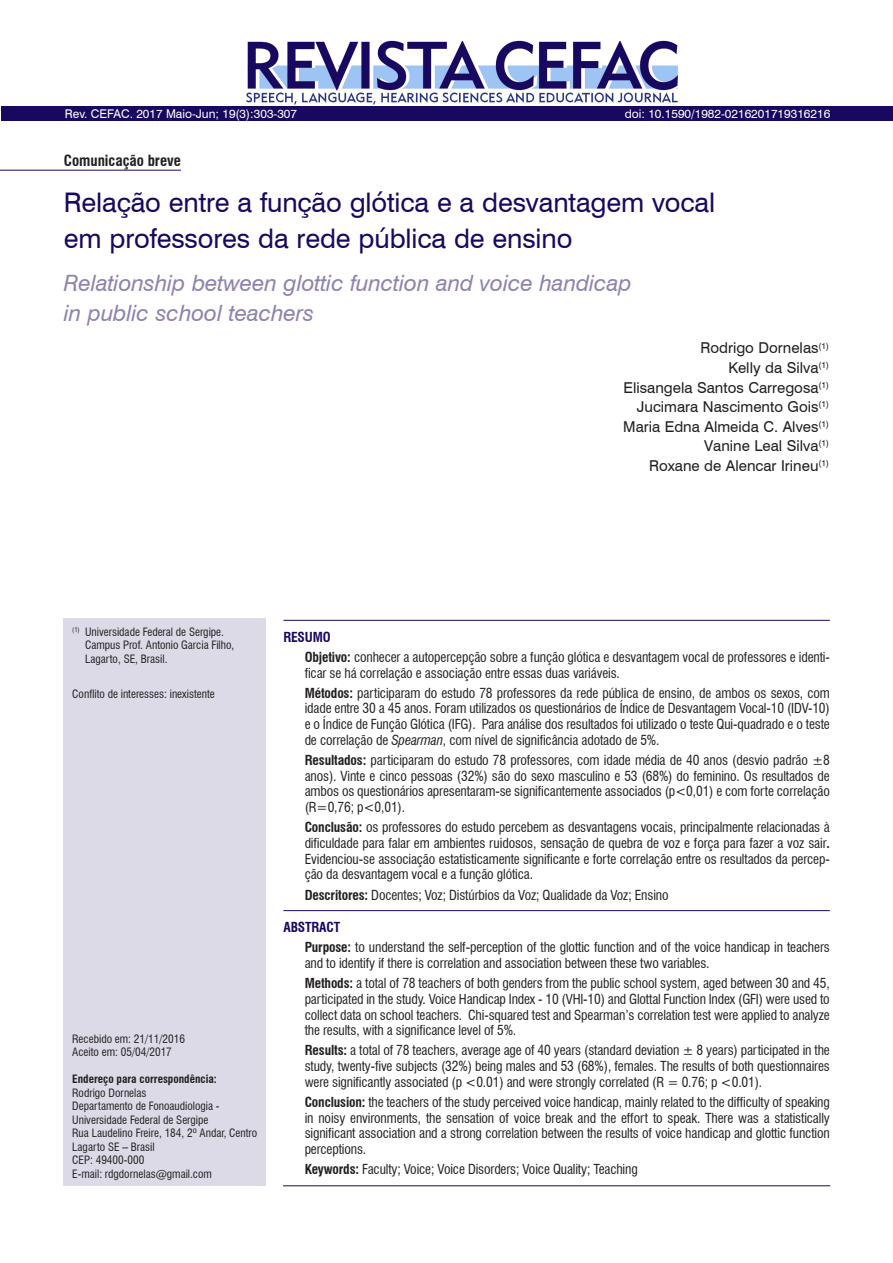
<style>
.page{position:relative;width:893px;height:1263px;background:#fff}
.page>*{position:absolute;margin:0;border:0;box-sizing:border-box;transform-origin:0 0}
.Titulo{font:27px/36px "Swiss 721 BT";letter-spacing:-.005em;color:#18085f}
.Titulo_ingles{font:italic 22.5px/30px "Swiss 721 BT";letter-spacing:-.005em;color:#8b84af}
.Autor{font:15px "Swiss 721 BT";color:#231f20}
.Tipo_de_artigo{font:700 condensed 15px "Swiss 721 BT";color:#231f20}
.Resumo{font:condensed 13.5px/15.8px "Swiss 721 BT";letter-spacing:-.01em;color:#231f20;text-align:justify}
.Resumo_título{font:700 condensed 13.5px "Swiss 721 BT";letter-spacing:-.01em;color:#18085f}
.Legenda_bibliográfi{font:12px "Swiss 721 BT";color:#fff}
.DOI_-_variável_1{font:12px "Swiss 721 BT";color:#fff}
.Endereço_correspond{font:condensed 11.25px/13.5px "Swiss 721 BT";color:#231f20}
.Notas{font:condensed 11.25px/13.5px "Swiss 721 BT";color:#231f20}
.Endereço_correspond-2{font:700 condensed 11.25px "Swiss 721 BT";color:#231f20}
.s1{font-weight:700}
.s2{font-style:italic}
</style>
<div class="page">
<div style="left:64px;top:619px;width:202px;height:567px;background:#dcdae7"></div>
<hr style="left:283px;top:620px;width:547px;height:1px;background:#18085f">
<hr style="left:283px;top:910px;width:547px;height:1px;background:#18085f">
<hr style="left:283px;top:1185px;width:547px;height:1px;background:#18085f">
<hr style="left:0;top:170px;width:181px;height:1px;background:#18085f">
<img style="left:246px;top:40px;width:432px;height:65px">
<div style="left:1px;top:106px;width:892px;height:15px;background:#18085f"></div>
<p class="Legenda_bibliográfi" style="left:65px;top:106px;width:234px">Rev. CEFAC. 2017 Maio-Jun; 19(3):303-307</p>
<p class="DOI_-_variável_1" style="left:625px;top:106px;width:207px">doi: 10.1590/1982-0216201719316216</p>
<p class="Tipo_de_artigo" style="left:64px;top:152px;width:119px">Comunicação breve</p>
<p class="Titulo" style="left:64px;top:184px;width:653px">Relação entre a função glótica e a desvantagem vocal em professores da rede pública de ensino</p>
<p class="Titulo_ingles" style="left:64px;top:268px;width:569px">Relationship between glottic function and voice handicap in public school teachers</p>
<p class="Autor" style="left:700px;top:338px;width:130px">Rodrigo Dornelas<sup>(1)</sup></p>
<p class="Autor" style="left:728px;top:357px;width:102px">Kelly da Silva<sup>(1)</sup></p>
<p class="Autor" style="left:623px;top:377px;width:207px">Elisangela Santos Carregosa<sup>(1)</sup></p>
<p class="Autor" style="left:637px;top:396px;width:194px">Jucimara Nascimento Gois<sup>(1)</sup></p>
<p class="Autor" style="left:623px;top:416px;width:207px">Maria Edna Almeida C. Alves<sup>(1)</sup></p>
<p class="Autor" style="left:704px;top:435px;width:127px">Vanine Leal Silva<sup>(1)</sup></p>
<p class="Autor" style="left:649px;top:455px;width:182px">Roxane de Alencar Irineu<sup>(1)</sup></p>
<p class="Notas" style="left:85px;top:625px;width:151px;text-indent:-13px"><sup>(1)</sup> Universidade Federal de Sergipe.<br>Campus Prof. Antonio Garcia Filho,<br>Lagarto, SE, Brasil.</p>
<p class="Notas" style="left:72px;top:687px;width:144px">Conflito de interesses: inexistente</p>
<p class="Endereço_correspond" style="left:72px;top:1032px;width:114px">Recebido em: 21/11/2016</p>
<p class="Endereço_correspond" style="left:72px;top:1045px;width:101px">Aceito em: 05/04/2017</p>
<p class="Endereço_correspond-2" style="left:72px;top:1072px;width:146px">Endereço para correspondência:</p>
<p class="Endereço_correspond" style="left:72px;top:1086px;width:76px">Rodrigo Dornelas</p>
<p class="Endereço_correspond" style="left:72px;top:1099px;width:149px">Departamento de Fonoaudiologia -<br>Universidade Federal de Sergipe</p>
<p class="Endereço_correspond" style="left:72px;top:1126px;width:187px">Rua Laudelino Freire, 184, 2º Andar, Centro</p>
<p class="Endereço_correspond" style="left:72px;top:1140px;width:84px">Lagarto SE – Brasil</p>
<p class="Endereço_correspond" style="left:72px;top:1153px;width:73px">CEP: 49400-000</p>
<p class="Endereço_correspond" style="left:72px;top:1167px;width:141px">E-mail: rdgdornelas@gmail.com</p>
<p class="Resumo_título" style="left:283px;top:629px;width:49px">RESUMO</p>
<p class="Resumo" style="left:305px;top:649px;width:527px"><span class="s1">Objetivo:</span> conhecer a autopercepção sobre a função glótica e desvantagem vocal de professores e identi&shy;ficar se há correlação e associação entre essas duas variáveis.</p>
<p class="Resumo" style="left:305px;top:685px;width:527px"><span class="s1">Métodos:</span> participaram do estudo 78 professores da rede pública de ensino, de ambos os sexos, com idade entre 30 a 45 anos. Foram utilizados os questionários de Índice de Desvantagem Vocal-10 (IDV-10) e o Índice de Função Glótica (IFG). Para análise dos resultados foi utilizado o teste Qui-quadrado e o teste de correlação de <span class="s2">Spearman</span>, com nível de significância adotado de 5%.</p>
<p class="Resumo" style="left:305px;top:752px;width:527px"><span class="s1">Resultados:</span> participaram do estudo 78 professores, com idade média de 40 anos (desvio padrão ±8 anos). Vinte e cinco pessoas (32%) são do sexo masculino e 53 (68%) do feminino. Os resultados de ambos os questionários apresentaram-se significantemente associados (p&lt;0,01) e com forte correlação (R=0,76; p&lt;0,01).</p>
<p class="Resumo" style="left:305px;top:819px;width:527px"><span class="s1">Conclusão:</span> os professores do estudo percebem as desvantagens vocais, principalmente relacionadas à dificuldade para falar em ambientes ruidosos, sensação de quebra de voz e força para fazer a voz sair<span class="s1">.<br></span>Evidenciou-se associação estatisticamente significante e forte correlação entre os resultados da percep&shy;ção da desvantagem vocal e a função glótica.</p>
<p class="Resumo" style="left:305px;top:887px;width:365px"><span class="s1">Descritores:</span> Docentes; Voz; Distúrbios da Voz; Qualidade da Voz; Ensino</p>
<p class="Resumo_título" style="left:283px;top:919px;width:58px">ABSTRACT</p>
<p class="Resumo" style="left:305px;top:939px;width:527px"><span class="s1">Purpose:</span> to understand the self-perception of the glottic function and of the voice handicap in teachers and to identify if there is correlation and association between these two variables.</p>
<p class="Resumo" style="left:305px;top:975px;width:527px"><span class="s1">Methods:</span> a total of 78 teachers of both genders from the public school system, aged between 30 and 45, participated in the study. Voice Handicap Index - 10 (VHI-10) and Glottal Function Index (GFI) were used to collect data on school teachers. Chi-squared test and Spearman’s correlation test were applied to analyze the results, with a significance level of 5%.</p>
<p class="Resumo" style="left:305px;top:1042px;width:527px"><span class="s1">Results:</span> a total of 78 teachers, average age of 40 years (standard deviation ± 8 years) participated in the study, twenty-five subjects (32%) being males and 53 (68%), females. The results of both questionnaires were significantly associated (p &lt;0.01) and were strongly correlated (R = 0.76; p &lt;0.01).</p>
<p class="Resumo" style="left:305px;top:1094px;width:527px"><span class="s1">Conclusion:</span> the teachers of the study perceived voice handicap, mainly related to the difficulty of speaking in noisy environments, the sensation of voice break and the effort to speak. There was a statistically significant association and a strong correlation between the results of voice handicap and glottic function perceptions.</p>
<p class="Resumo" style="left:305px;top:1161px;width:335px"><span class="s1">Keywords:</span> Faculty; Voice; Voice Disorders; Voice Quality; Teaching</p>
</div>
